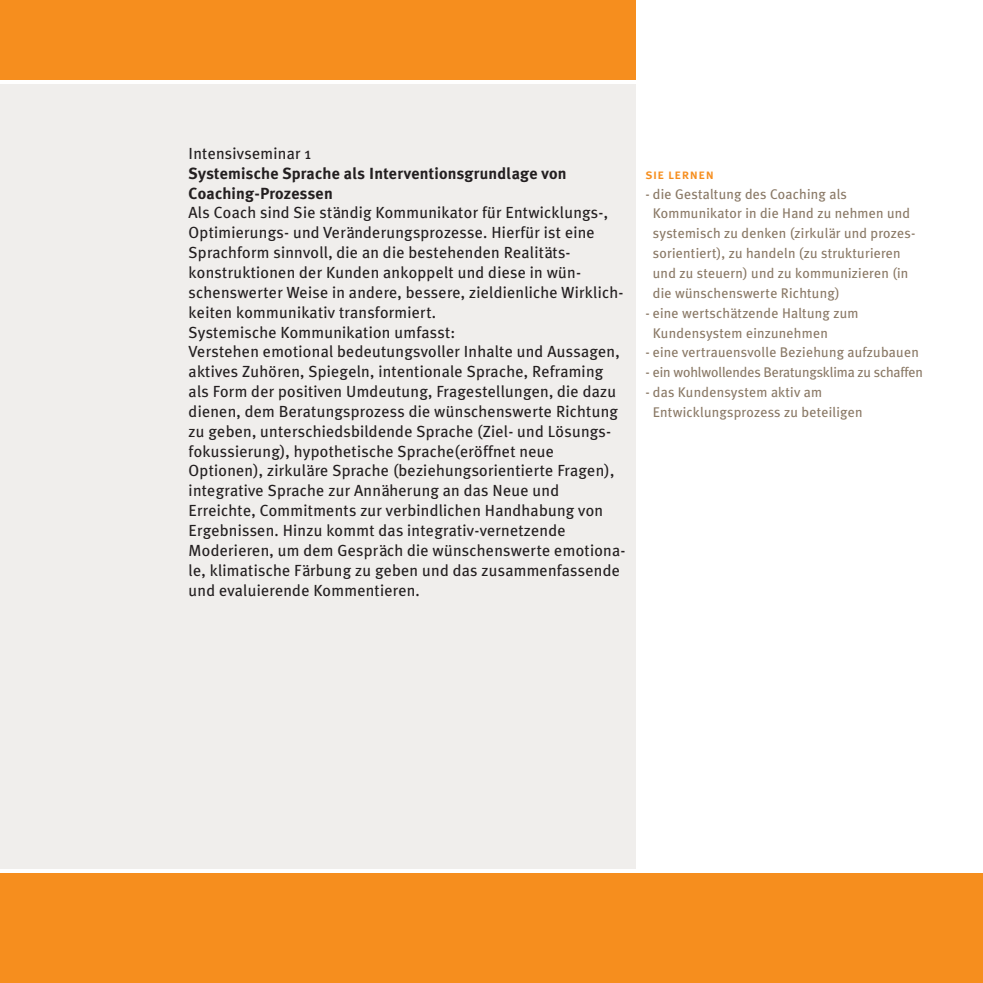
<style>
.page{position:relative;width:983px;height:983px;background:#fff}
.page>*{position:absolute;margin:0;border:0;box-sizing:border-box;transform-origin:0 0}
.t1{font:16.1px/19.8px "Meta Plus";letter-spacing:.015em;color:#231f20}
.t2{font:700 16.1px/19.8px "Meta Plus";letter-spacing:.015em;color:#231f20}
.t3{font:14px/19.8px "Meta Plus";letter-spacing:.015em;color:#8a7966}
.t4{font:14px "Meta Plus";letter-spacing:-.01em;color:#8a7966}
.t5{font:14px "Meta Plus Medium Caps";letter-spacing:.03em;color:#f68e1e}
</style>
<div class="page">
<div style="left:0;top:0;width:635px;height:79px;background:#f68e1e"></div>
<div style="left:0;top:84px;width:635px;height:784px;background:#f0eeec"></div>
<div style="left:0;top:873px;width:982px;height:109px;background:#f68e1e"></div>
<p class="t1" style="left:189px;top:143px;width:124px">Intensivseminar 1</p>
<p class="t2" style="left:189px;top:163px;width:379px">Systemische Sprache als Interventionsgrundlage von<br>Coaching-Prozessen</p>
<p class="t1" style="left:189px;top:203px;width:438px">Als Coach sind Sie ständig Kommunikator für Entwicklungs-, Optimierungs- und Veränderungsprozesse. Hierfür ist eine Sprachform sinnvoll, die an die bestehenden Realitäts&shy;konstruktionen der Kunden ankoppelt und diese in wün&shy;schenswerter Weise in andere, bessere, zieldienliche Wirklich&shy;keiten kommunikativ transformiert.<br>Systemische Kommunikation umfasst:<br>Verstehen emotional bedeutungsvoller Inhalte und Aussagen, aktives Zuhören, Spiegeln, intentionale Sprache, Reframing als Form der positiven Umdeutung, Fragestellungen, die dazu dienen, dem Beratungsprozess die wünschenswerte Richtung zu geben, unterschiedsbildende Sprache (Ziel- und Lösungs&shy;fokussierung), hypothetische Sprache(eröffnet neue Optionen), zirkuläre Sprache (beziehungsorientierte Fragen), integrative Sprache zur Annäherung an das Neue und Erreichte, Commitments zur verbindlichen Handhabung von Ergebnissen. Hinzu kommt das integrativ-vernetzende Moderieren, um dem Gespräch die wünschenswerte emotiona&shy;le, klimatische Färbung zu geben und das zusammenfassende und evaluierende Kommentieren.</p>
<p class="t5" style="left:645px;top:166px;width:70px">sie lernen</p>
<p class="t3" style="left:652px;top:184px;width:264px;text-indent:-7px">- die Gestaltung des Coaching als Kommunikator in die Hand zu nehmen und systemisch zu denken (zirkulär und prozes&shy;sorientiert), zu handeln (zu strukturieren und zu steuern) und zu kommunizieren (in die wünschenswerte Richtung)</p>
<p class="t3" style="left:652px;top:303px;width:207px;text-indent:-7px">- eine wertschätzende Haltung zum<br>Kundensystem einzunehmen</p>
<p class="t3" style="left:645px;top:342px;width:275px">- eine vertrauensvolle Beziehung aufzubauen</p>
<p class="t4" style="left:645px;top:364px;width:279px">- ein wohlwollendes Beratungsklima zu schaffen</p>
<p class="t3" style="left:652px;top:382px;width:211px;text-indent:-7px">- das Kundensystem aktiv am<br>Entwicklungsprozess zu beteiligen</p>
</div>
